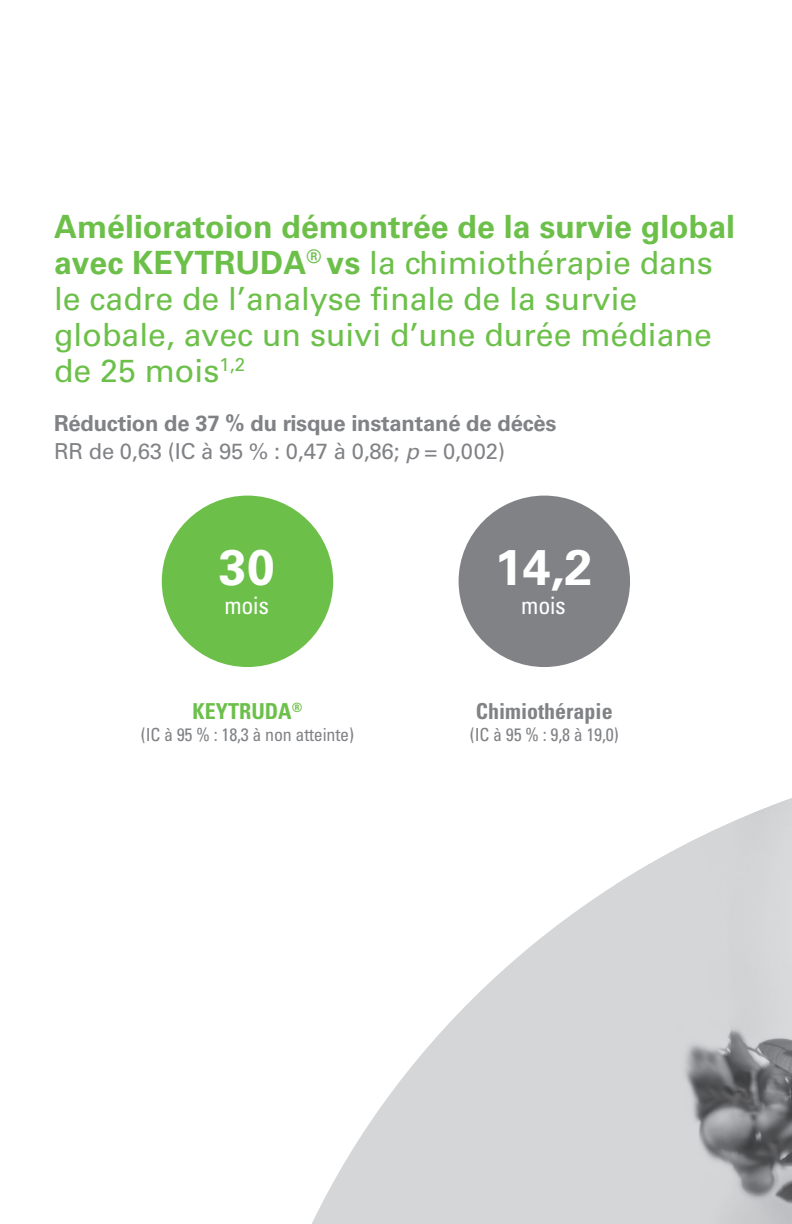
<style>
.page{position:relative;width:792px;height:1224px;background:#fff}
.page>*{position:absolute;margin:0;border:0;box-sizing:border-box;transform-origin:0 0}
.t1{font:700 50px "Univers LT Std";color:#fff}
.t2{font:32px/36px "Univers LT Std";color:#6cc04a}
.t3{font:condensed 24px "Univers LT Std";letter-spacing:-.01em;color:#fff}
.t4{font:700 22px/28px "Univers LT Std";letter-spacing:-.01em;color:#808285}
.t5{font:700 condensed 22px "Univers LT Std";color:#808285}
.t6{font:700 condensed 22px "Univers LT Std";color:#6cc04a}
.t7{font:condensed 18px "Univers LT Std";letter-spacing:-.01em;color:#808285}
.s1{font-weight:700}
.s2{font-weight:400}
.s3{font-weight:400;font-style:italic}
</style>
<div class="page">
<div style="left:162px;top:496px;width:171px;height:171px;background:#6cc04a;border-radius:50%"></div>
<div style="left:459px;top:496px;width:171px;height:171px;background:#808285;border-radius:50%"></div>
<svg style="left:312px;top:884px;width:304px;height:340px;fill:#d5d6d8"></svg>
<img style="left:616px;top:798px;width:176px;height:426px">
<p class="t2" style="left:54px;top:209px;width:683px"><span class="s1">Amélioratoion démontrée de la survie global avec KEYTRUDA</span><sup>®</sup> <span class="s1">vs</span> la chimiothérapie dans le cadre de l’analyse finale de la survie globale, avec un suivi d’une durée médiane de 25 mois<sup>1,2</sup></p>
<p class="t4" style="left:54px;top:409px;width:504px">Réduction de 37 % du risque instantané de décès<br><span class="s2">RR de 0,63 (IC à 95 % : 0,47 à 0,86;</span> <span class="s3">p</span> <span class="s2">= 0,002)</span></p>
<p class="t1" style="left:219px;top:538px;width:57px">30</p>
<p class="t3" style="left:224px;top:590px;width:46px">mois</p>
<p class="t6" style="left:193px;top:698px;width:111px">KEYTRUDA<sup>®</sup></p>
<p class="t7" style="left:141px;top:723px;width:215px">(IC à 95 % : 18,3 à non atteinte)</p>
<p class="t1" style="left:495px;top:538px;width:99px">14,2</p>
<p class="t3" style="left:521px;top:590px;width:46px">mois</p>
<p class="t5" style="left:476px;top:697px;width:138px">Chimiothérapie</p>
<p class="t7" style="left:470px;top:723px;width:150px">(IC à 95 % : 9,8 à 19,0)</p>
</div>
